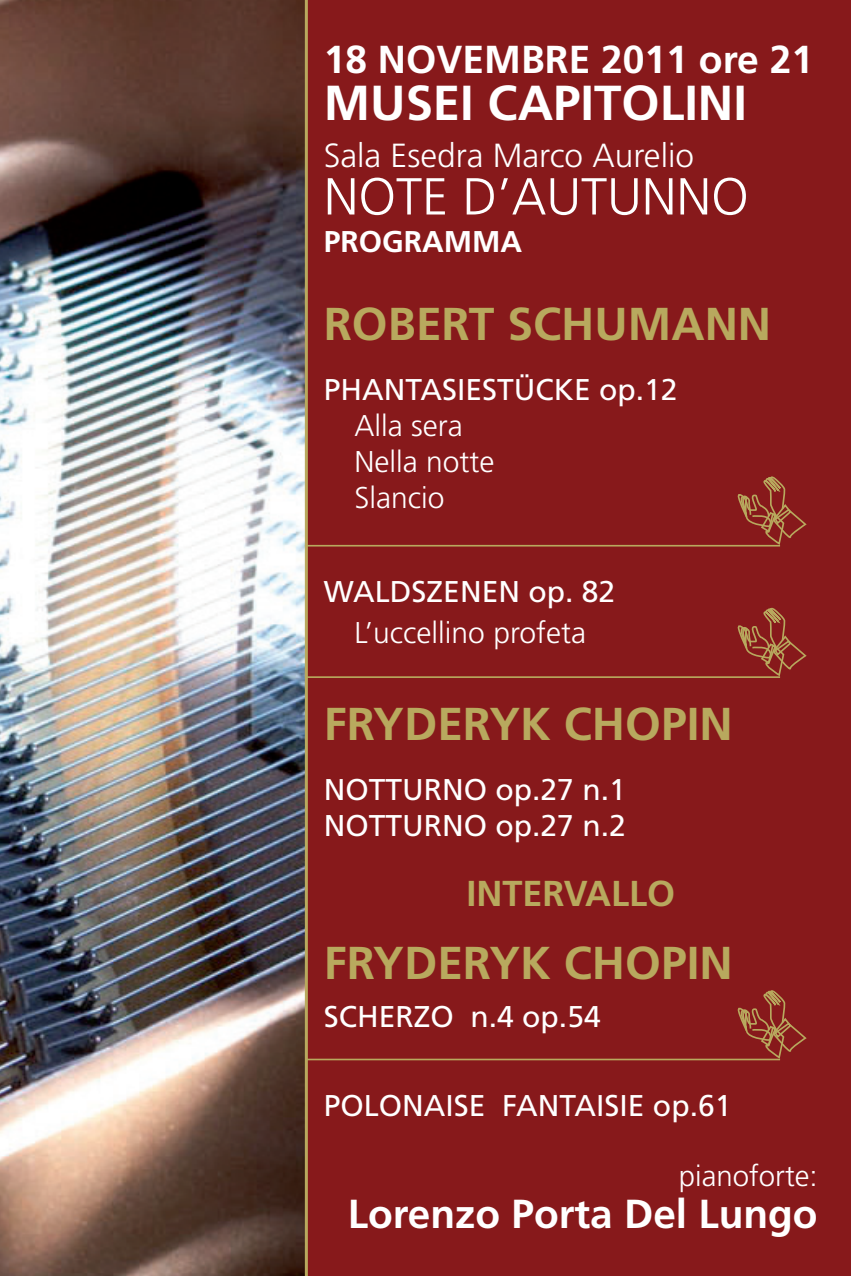
<style>
.page{position:relative;width:851px;height:1276px;background:#fff}
.page>*{position:absolute;margin:0;border:0;box-sizing:border-box;transform-origin:0 0}
.t1{font:300 51.9px "Frutiger LT Std";color:#fff}
.t2{font:700 49.2px "Frutiger LT Std";color:#fff}
.t3{font:700 46.2px "Frutiger";color:#b8a95e}
.t4{font:700 40.5px "Frutiger LT Std";color:#fff}
.t5{font:700 39px "Frutiger LT Std";color:#fff}
.t6{font:700 36px "Frutiger";color:#b8a95e}
.t7{font:300 33.3px "Frutiger LT Std";color:#fff}
.t8{font:30px "Frutiger";color:#fff}
.t9{font:300 30px "Frutiger";color:#fff}
.t10{font:700 30px "Frutiger LT Std";color:#fff}
.t11{font:300 29.4px "Frutiger LT Std";color:#fff}
</style>
<div class="page">
<div style="left:0;top:0;width:850px;height:1276px;background:#87191b"></div>
<img style="left:0;top:0;width:305px;height:1276px">
<hr style="left:305px;top:0;width:3px;height:1276px;background:#b8a95e">
<svg style="left:735px;top:476px;width:71px;height:71px"></svg>
<hr style="left:305px;top:545px;width:475px;height:1px;background:#b8a95e">
<svg style="left:737px;top:607px;width:69px;height:69px"></svg>
<hr style="left:305px;top:676px;width:475px;height:2px;background:#b8a95e">
<svg style="left:735px;top:990px;width:71px;height:71px"></svg>
<hr style="left:306px;top:1058px;width:474px;height:2px;background:#b8a95e">
<p class="t5" style="left:324px;top:36px;width:490px">18 NOVEMBRE 2011 ore 21</p>
<p class="t2" style="left:324px;top:74px;width:425px">MUSEI CAPITOLINI</p>
<p class="t7" style="left:324px;top:137px;width:372px">Sala Esedra Marco Aurelio</p>
<p class="t1" style="left:324px;top:167px;width:426px">NOTE D’AUTUNNO</p>
<p class="t10" style="left:324px;top:224px;width:200px">PROGRAMMA</p>
<p class="t3" style="left:324px;top:297px;width:449px">ROBERT SCHUMANN</p>
<p class="t8" style="left:324px;top:372px;width:355px">PHANTASIESTÜCKE op.12</p>
<p class="t9" style="left:354px;top:409px;width:110px">Alla sera</p>
<p class="t9" style="left:354px;top:445px;width:142px">Nella notte</p>
<p class="t9" style="left:354px;top:481px;width:91px">Slancio</p>
<p class="t8" style="left:324px;top:574px;width:293px">WALDSZENEN op. 82</p>
<p class="t9" style="left:354px;top:616px;width:233px">L’uccellino profeta</p>
<p class="t3" style="left:324px;top:696px;width:410px">FRYDERYK CHOPIN</p>
<p class="t8" style="left:324px;top:771px;width:303px">NOTTURNO op.27 n.1</p>
<p class="t8" style="left:324px;top:807px;width:303px">NOTTURNO op.27 n.2</p>
<p class="t6" style="left:466px;top:872px;width:210px">INTERVALLO</p>
<p class="t3" style="left:324px;top:936px;width:410px">FRYDERYK CHOPIN</p>
<p class="t8" style="left:324px;top:999px;width:278px">SCHERZO n.4 op.54</p>
<p class="t8" style="left:324px;top:1087px;width:409px">POLONAISE FANTAISIE op.61</p>
<p class="t11" style="left:678px;top:1159px;width:140px">pianoforte:</p>
<p class="t4" style="left:348px;top:1190px;width:471px">Lorenzo Porta Del Lungo</p>
</div>
